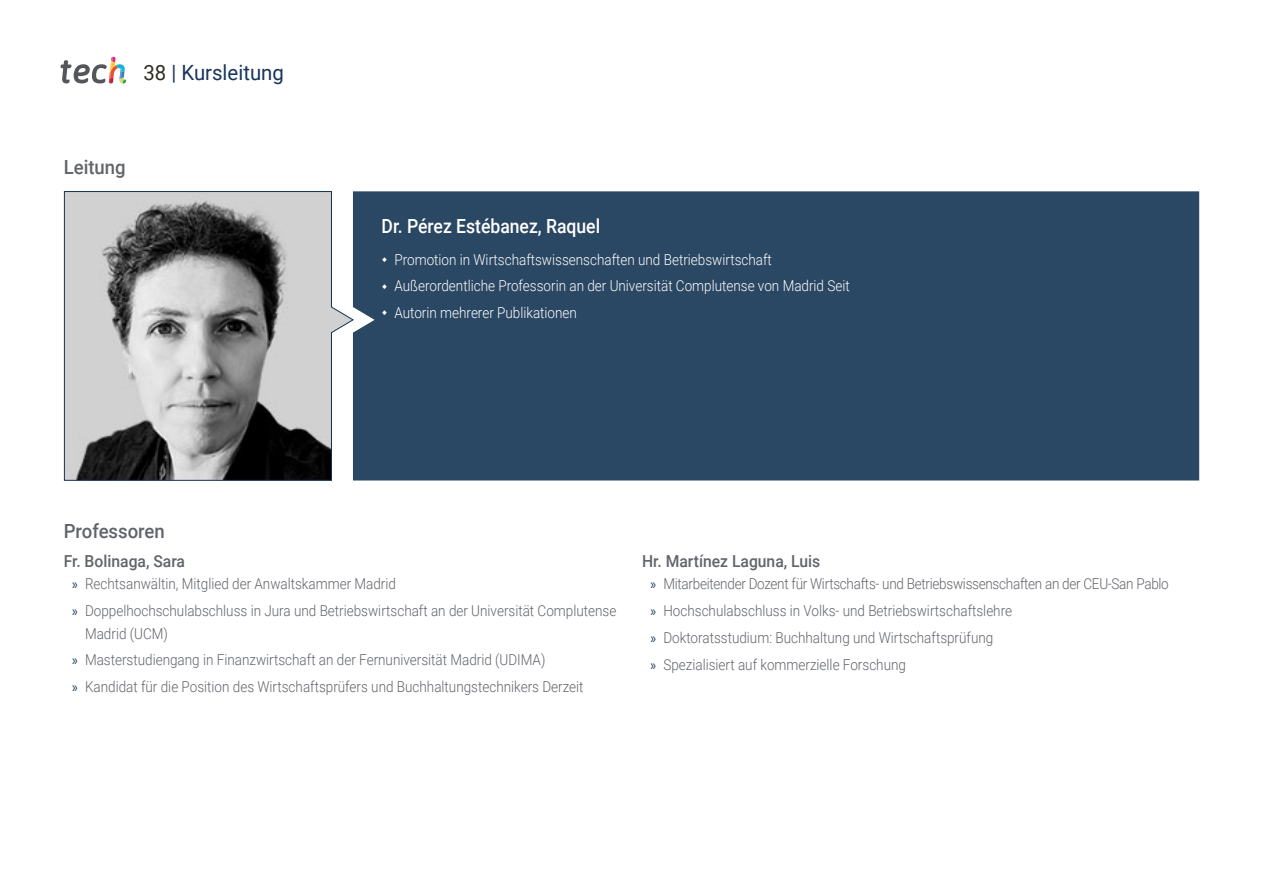
<style>
.page{position:relative;width:1263px;height:893px;background:#fff}
.page>*{position:absolute;margin:0;border:0;box-sizing:border-box;transform-origin:0 0}
.Sección___Pag{font:21px "Roboto";color:#17355b}
.Doc_Dirección_ok{font:500 19.5px "Roboto";color:#fff;scale:.9 1}
.Subtítulo_Pag{font:500 19.5px "Roboto";color:#61646a;scale:.95 1}
.Autor_ok{font:500 16.5px "Roboto";color:#61646a;scale:.95 1}
.t1{font:300 15px/22.5px "Roboto";color:#61646a;scale:.9 1}
.t2{font:300 15px "Roboto";color:#fff;scale:.9 1}
.t3{font:300 15px "Roboto";letter-spacing:-.02em;color:#61646a;scale:.9 1}
.s1{color:#312e20}
.s2{font-family:"Myriad Pro";font-weight:400;color:#17355b}
</style>
<div class="page">
<svg style="left:61px;top:57px;width:65px;height:27px"></svg>
<div style="left:354px;top:191px;width:845px;height:289px;background:#2a4763"></div>
<svg style="left:64px;top:191px;width:290px;height:290px;background:#9c9c9d"></svg>
<svg style="left:383px;top:257px;width:4px;height:5px"></svg>
<svg style="left:383px;top:284px;width:4px;height:5px"></svg>
<svg style="left:383px;top:310px;width:4px;height:5px"></svg>
<p class="Sección___Pag" style="left:144px;top:57px;width:142px"><span class="s1">38</span> | Kursleitung</p>
<p class="Subtítulo_Pag" style="left:64px;top:154px;width:67px">Leitung</p>
<p class="Doc_Dirección_ok" style="left:382px;top:212px;width:244px">Dr. Pérez Estébanez, Raquel</p>
<p class="t2" style="left:394px;top:249px;width:421px">Promotion in Wirtschaftswissenschaften und Betriebswirtschaft</p>
<p class="t2" style="left:394px;top:275px;width:507px">Außerordentliche Professorin an der Universität Complutense von Madrid Seit</p>
<p class="t2" style="left:394px;top:302px;width:204px">Autorin mehrerer Publikationen</p>
<p class="Subtítulo_Pag" style="left:64px;top:517px;width:108px">Professoren</p>
<p class="Autor_ok" style="left:64px;top:550px;width:129px">Fr. Bolinaga, Sara</p>
<p class="t1" style="left:72px;top:572px;width:361px"><span class="s2">»</span> Rechtsanwältin, Mitglied der Anwaltskammer Madrid</p>
<p class="t1" style="left:85px;top:599px;width:592px;text-indent:-13px"><span class="s2">»</span> Doppelhochschulabschluss in Jura und Betriebswirtschaft an der Universität Complutense<br>Madrid (UCM)</p>
<p class="t1" style="left:72px;top:648px;width:527px"><span class="s2">»</span> Masterstudiengang in Finanzwirtschaft an der Fernuniversität Madrid (UDIMA)</p>
<p class="t1" style="left:72px;top:675px;width:569px"><span class="s2">»</span> Kandidat für die Position des Wirtschaftsprüfers und Buchhaltungstechnikers Derzeit</p>
<p class="Autor_ok" style="left:642px;top:550px;width:189px">Hr. Martínez Laguna, Luis</p>
<p class="t3" style="left:651px;top:574px;width:577px"><span class="s2">»</span> Mitarbeitender Dozent für Wirtschafts- und Betriebswissenschaften an der CEU-San Pablo</p>
<p class="t1" style="left:651px;top:599px;width:403px"><span class="s2">»</span> Hochschulabschluss in Volks- und Betriebswirtschaftslehre</p>
<p class="t1" style="left:651px;top:626px;width:382px"><span class="s2">»</span> Doktoratsstudium: Buchhaltung und Wirtschaftsprüfung</p>
<p class="t1" style="left:651px;top:652px;width:285px"><span class="s2">»</span> Spezialisiert auf kommerzielle Forschung</p>
</div>
